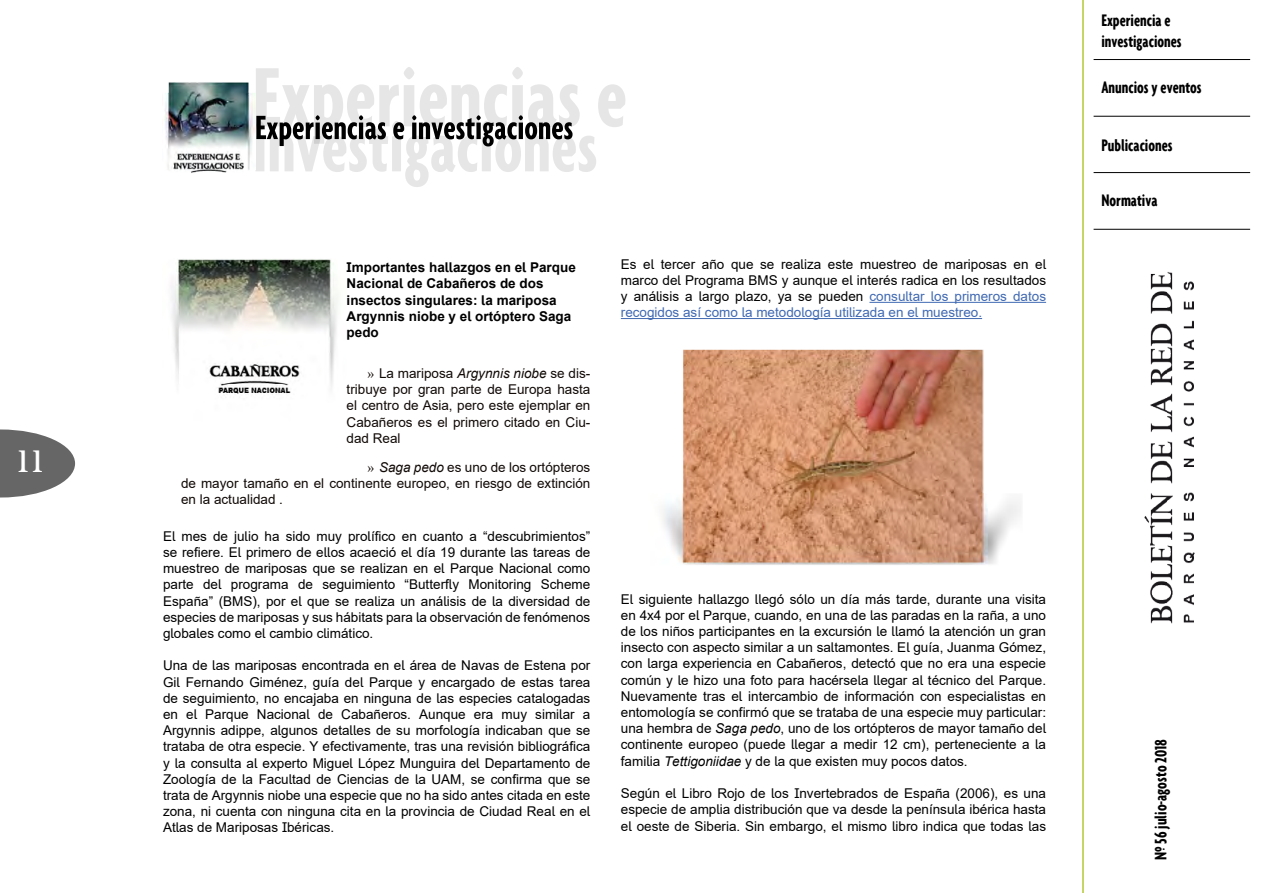
<style>
.page{position:relative;width:1263px;height:893px;background:#fff}
.page>*{position:absolute;margin:0;border:0;box-sizing:border-box;transform-origin:0 0}
.t1{font:30px "Palermo";color:#fff}
.t2{font:700 extra-condensed 18px/21.6px "Agenda";color:#000}
.t3{font:13.5px/16.2px "Arial";color:#000;text-align:justify}
.t4{font:13.5px/16.2px "Arial";color:#100906;text-align:justify}
.t5{font:700 13.5px/16.2px "Arial";color:#000}
.s1{font-family:"Times New Roman"}
.s2{font-style:italic}
.s3{color:#4069b2}
</style>
<div class="page">
<svg style="left:0;top:429px;width:75px;height:68px"></svg>
<img style="left:1126px;top:115px;width:83px;height:509px">
<hr style="left:1082px;top:0;width:2px;height:893px;background:#b3c935">
<hr style="left:1093px;top:59px;width:157px;height:1px;background:#000">
<hr style="left:1093px;top:172px;width:157px;height:1px;background:#000">
<hr style="left:1093px;top:116px;width:157px;height:1px;background:#000">
<hr style="left:1093px;top:229px;width:157px;height:1px;background:#000">
<svg style="left:255px;top:67px;width:370px;height:120px"></svg>
<img style="left:165px;top:82px;width:90px;height:91px">
<img style="left:171px;top:259px;width:168px;height:135px">
<hr style="left:869px;top:302px;width:177px;height:1px;background:#4069b2">
<hr style="left:621px;top:318px;width:361px;height:1px;background:#4069b2">
<img style="left:662px;top:349px;width:359px;height:216px">
<h1 class="t1" style="left:15px;top:444px;width:33px">11</h1>
<p class="t5" style="left:347px;top:259px;width:231px">Importantes hallazgos en el Parque<br>Nacional de Cabañeros de dos insectos singulares: la mariposa<br>Argynnis niobe y el ortóptero Saga pedo</p>
<p class="t4" style="left:347px;top:365px;width:245px;text-indent:21px"><span class="s1">»</span> La mariposa <span class="s2">Argynnis niobe</span> se dis&shy;tribuye por gran parte de Europa hasta el centro de Asia, pero este ejemplar en Cabañeros es el primero citado en Ciu&shy;dad Real</p>
<p class="t4" style="left:181px;top:459px;width:411px;text-indent:187px"><span class="s1">»</span> <span class="s2">Saga pedo</span> es uno de los ortópteros de mayor tamaño en el continente europeo, en riesgo de extinción en la actualidad .</p>
<p class="t3" style="left:163px;top:528px;width:429px">El mes de julio ha sido muy prolífico en cuanto a “descubrimientos” se refiere. El primero de ellos acaeció el día 19 durante las tareas de muestreo de mariposas que se realizan en el Parque Nacional como parte del programa de seguimiento “Butterfly Monitoring Scheme España” (BMS), por el que se realiza un análisis de la diversidad de especies de mariposas y sus hábitats para la observación de fenómenos globales como el cambio climático.</p>
<p class="t3" style="left:163px;top:657px;width:429px">Una de las mariposas encontrada en el área de Navas de Estena por Gil Fernando Giménez, guía del Parque y encargado de estas tarea de seguimiento, no encajaba en ninguna de las especies catalogadas en el Parque Nacional de Cabañeros. Aunque era muy similar a Argynnis adippe, algunos detalles de su morfología indicaban que se trataba de otra especie. Y efectivamente, tras una revisión bibliográfica y la consulta al experto Miguel López Munguira del Departamento de Zoología de la Facultad de Ciencias de la UAM, se confirma que se trata de Argynnis niobe una especie que no ha sido antes citada en este zona, ni cuenta con ninguna cita en la provincia de Ciudad Real en el Atlas de Mariposas Ibéricas.</p>
<p class="t3" style="left:621px;top:256px;width:427px">Es el tercer año que se realiza este muestreo de mariposas en el marco del Programa BMS y aunque el interés radica en los resultados y análisis a largo plazo, ya se pueden <span class="s3">consultar los primeros datos recogidos así como la metodología utilizada en el muestreo.</span></p>
<p class="t3" style="left:621px;top:591px;width:427px">El siguiente hallazgo llegó sólo un día más tarde, durante una visita en 4x4 por el Parque, cuando, en una de las paradas en la raña, a uno de los niños participantes en la excursión le llamó la atención un gran insecto con aspecto similar a un saltamontes. El guía, Juanma Gómez, con larga experiencia en Cabañeros, detectó que no era una especie común y le hizo una foto para hacérsela llegar al técnico del Parque.<br>Nuevamente tras el intercambio de información con especialistas en entomología se confirmó que se trataba de una especie muy particular: una hembra de <span class="s2">Saga pedo</span>, uno de los ortópteros de mayor tamaño del continente europeo (puede llegar a medir 12 cm), perteneciente a la familia <span class="s2">Tettigoniidae</span> y de la que existen muy pocos datos.</p>
<p class="t3" style="left:621px;top:785px;width:427px">Según el Libro Rojo de los Invertebrados de España (2006), es una especie de amplia distribución que va desde la península ibérica hasta el oeste de Siberia. Sin embargo, el mismo libro indica que todas las</p>
<h2 class="t2" style="left:1101px;top:9px;width:82px">Experiencia e investigaciones</h2>
<h2 class="t2" style="left:1101px;top:76px;width:102px">Anuncios y eventos</h2>
<h2 class="t2" style="left:1101px;top:134px;width:73px">Publicaciones</h2>
<h2 class="t2" style="left:1101px;top:189px;width:58px">Normativa</h2>
<h2 class="t2" style="left:1149px;top:860px;width:123px;rotate:-90deg">Nº 56 julio-agosto 2018</h2>
</div>
